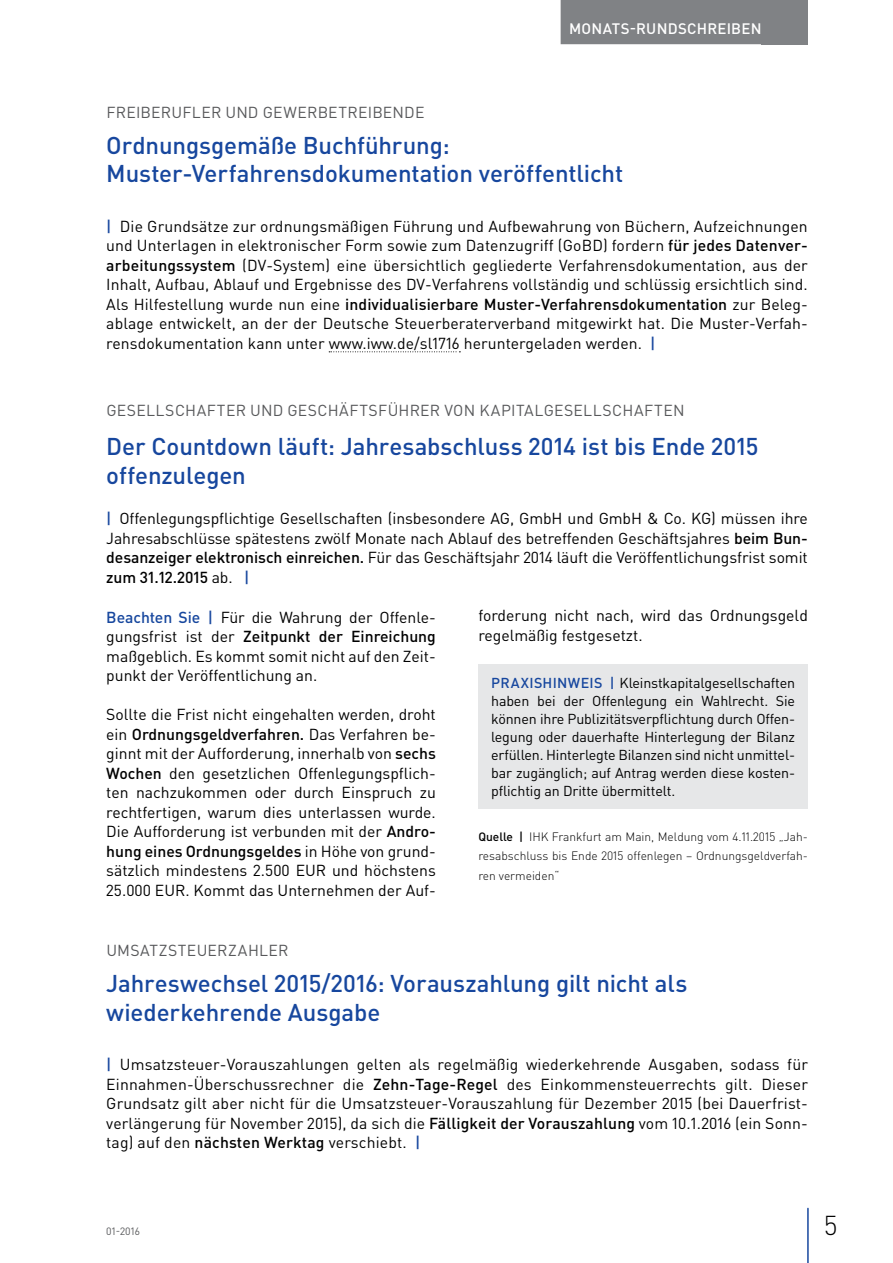
<style>
.page{position:relative;width:893px;height:1263px;background:#fff}
.page>*{position:absolute;margin:0;border:0;box-sizing:border-box;transform-origin:0 0}
.t1{font:300 27px "DIN Pro";color:#000}
.t2{font:500 24px/28.5px "DIN Pro";letter-spacing:-.005em;color:#17479e}
.t3{font:15.75px/19.5px "DIN Pro";color:#000;text-align:justify}
.t4{font:15.75px "DIN Pro";letter-spacing:.015em;color:#58595b}
.t5{font:500 15px "DIN Pro";letter-spacing:.015em;color:#fff}
.t6{font:14.25px/18px "DIN Pro";letter-spacing:-.01em;color:#000;text-align:justify}
.t7{font:300 12px/19.5px "DIN Pro";color:#000;text-align:justify}
.t8{font:10.5px "DIN Pro";color:#58595b}
.s1{font-weight:500;color:#17479e}
.s2{font-weight:500}
</style>
<div class="page">
<div style="left:762px;top:0;width:46px;height:44px;background:#808285"></div>
<hr style="left:807px;top:1208px;width:2px;height:55px;background:#17479e">
<div style="left:561px;top:0;width:209px;height:44px;background:#808285"></div>
<svg style="left:329px;top:351px;width:131px;height:1px"></svg>
<div style="left:478px;top:664px;width:330px;height:144px;background:#e6e7e8"></div>
<p class="t5" style="left:569px;top:18px;width:194px">MONATS-RUNDSCHREIBEN</p>
<p class="t4" style="left:106px;top:101px;width:320px">FREIBERUFLER UND GEWERBETREIBENDE</p>
<h2 class="t2" style="left:106px;top:130px;width:518px">Ordnungsgemäße Buchführung:<br>Muster-Verfahrensdokumentation veröffentlicht</h2>
<p class="t3" style="left:106px;top:216px;width:703px"><span class="s1">|</span> Die Grundsätze zur ordnungsmäßigen Führung und Aufbewahrung von Büchern, Aufzeichnungen und Unterlagen in elektronischer Form sowie zum Datenzugriff (GoBD) fordern <span class="s2">für jedes Datenver&shy;arbeitungssystem</span> (DV-System) eine übersichtlich gegliederte Verfahrensdokumentation, aus der Inhalt, Aufbau, Ablauf und Ergebnisse des DV-Verfahrens vollständig und schlüssig ersichtlich sind.<br>Als Hilfestellung wurde nun eine <span class="s2">individualisierbare Muster-Verfahrensdokumentation</span> zur Beleg&shy;ablage entwickelt, an der der Deutsche Steuerberaterverband mitgewirkt hat. Die Muster-Verfah&shy;rensdokumentation kann unter www.iww.de/sl1716 heruntergeladen werden. <span class="s1">|</span></p>
<p class="t4" style="left:106px;top:400px;width:580px">GESELLSCHAFTER UND GESCHÄFTSFÜHRER VON KAPITALGESELLSCHAFTEN</p>
<h2 class="t2" style="left:106px;top:431px;width:654px">Der Countdown läuft: Jahresabschluss 2014 ist bis Ende 2015 offenzulegen</h2>
<p class="t3" style="left:106px;top:508px;width:703px"><span class="s1">|</span> Offenlegungspflichtige Gesellschaften (insbesondere AG, GmbH und GmbH &amp; Co. KG) müssen ihre Jahresabschlüsse spätestens zwölf Monate nach Ablauf des betreffenden Geschäftsjahres <span class="s2">beim Bun&shy;desanzeiger elektronisch einreichen.</span> Für das Geschäftsjahr 2014 läuft die Veröffentlichungsfrist somit <span class="s2">zum 31.12.2015</span> ab. <span class="s1">|</span></p>
<p class="t3" style="left:106px;top:607px;width:331px"><span class="s1">Beachten Sie |</span> Für die Wahrung der Offenle&shy;gungsfrist ist der <span class="s2">Zeitpunkt der Einreichung </span>maßgeblich. Es kommt somit nicht auf den Zeit&shy;punkt der Veröffentlichung an.</p>
<p class="t3" style="left:106px;top:704px;width:331px">Sollte die Frist nicht eingehalten werden, droht ein <span class="s2">Ordnungsgeldverfahren.</span> Das Verfahren be&shy;ginnt mit der Aufforderung, innerhalb von <span class="s2">sechs Wochen</span> den gesetzlichen Offenlegungspflich&shy;ten nachzukommen oder durch Einspruch zu rechtfertigen, warum dies unterlassen wurde.<br>Die Aufforderung ist verbunden mit der <span class="s2">Andro&shy;hung eines Ordnungsgeldes</span> in Höhe von grund&shy;sätzlich mindestens 2.500 EUR und höchstens 25.000 EUR. Kommt das Unternehmen der Auf-</p>
<p class="t3" style="left:478px;top:605px;width:331px">forderung nicht nach, wird das Ordnungsgeld regelmäßig festgesetzt.</p>
<p class="t6" style="left:491px;top:673px;width:306px"><span class="s1">PRAXISHINWEIS |</span> Kleinstkapitalgesellschaften haben bei der Offenlegung ein Wahlrecht. Sie können ihre Publizitätsverpflichtung durch Offen&shy;legung oder dauerhafte Hinterlegung der Bilanz erfüllen. Hinterlegte Bilanzen sind nicht unmittel&shy;bar zugänglich; auf Antrag werden diese kosten&shy;pflichtig an Dritte übermittelt.</p>
<p class="t7" style="left:478px;top:826px;width:331px"><span class="s2">Quelle |</span> IHK Frankfurt am Main, Meldung vom 4.11.2015 „Jah&shy;resabschluss bis Ende 2015 offenlegen – Ordnungsgeldverfah&shy;ren vermeiden“</p>
<p class="t4" style="left:106px;top:940px;width:184px">UMSATZSTEUERZAHLER</p>
<h2 class="t2" style="left:106px;top:968px;width:583px">Jahreswechsel 2015/2016: Vorauszahlung gilt nicht als wiederkehrende Ausgabe</h2>
<p class="t3" style="left:106px;top:1054px;width:703px"><span class="s1">|</span> Umsatzsteuer-Vorauszahlungen gelten als regelmäßig wiederkehrende Ausgaben, sodass für Einnahmen-Überschussrechner die <span class="s2">Zehn-Tage-Regel</span> des Einkommensteuerrechts gilt. Dieser Grundsatz gilt aber nicht für die Umsatzsteuer-Vorauszahlung für Dezember 2015 (bei Dauerfrist&shy;verlängerung für November 2015), da sich die <span class="s2">Fälligkeit der Vorauszahlung</span> vom 10.1.2016 (ein Sonn&shy;tag) auf den <span class="s2">nächsten Werktag</span> verschiebt. <span class="s1">|</span></p>
<p class="t8" style="left:106px;top:1224px;width:35px">01-2016</p>
<h1 class="t1" style="left:824px;top:1207px;width:15px">5</h1>
</div>
